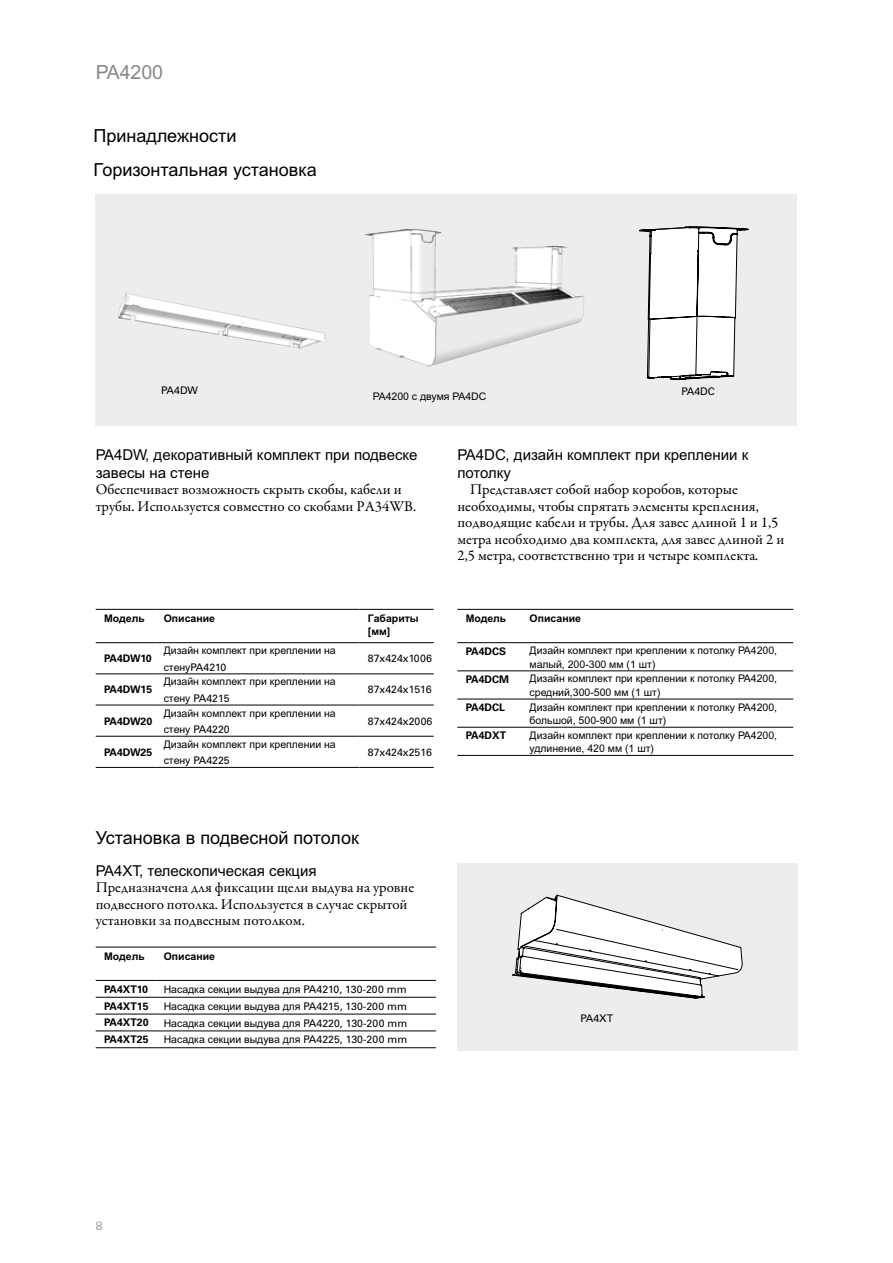
<style>
.page{position:relative;width:893px;height:1263px;background:#fff}
.page>*{position:absolute;margin:0;border:0;box-sizing:border-box;transform-origin:0 0}
.t1{font:19.5px "Arial Cyr";color:#87888a}
.t2{font:18px/34px "Arial Cyr";color:#000}
.t3{font:15px/16.5px "Garamond Premr Pro";color:#000}
.t4{font:15px/18px "Arial Cyr";color:#000}
.t5{font:300 12px "Univers";color:#87888a}
.t6{font:10.5px/13.5px "Arial Cyr";color:#000}
.t7{font:10.5px "Univers";color:#000}
.t8{font:700 10.5px "Univers";color:#000}
.t9{font:700 10.5px/13.5px "Arial Cyr";color:#000}
.t10{font:700 10.5px "Univers";letter-spacing:-.02em;color:#000}
.s1{font-family:"Arial Cyr"}
.s2{font-family:"Univers"}
</style>
<div class="page">
<div style="left:96px;top:195px;width:701px;height:231px;background:#eceded"></div>
<img style="left:118px;top:293px;width:208px;height:55px">
<svg style="left:639px;top:227px;width:109px;height:152px"></svg>
<img style="left:365px;top:229px;width:89px;height:138px">
<div style="left:457px;top:864px;width:340px;height:187px;background:#eceded"></div>
<svg style="left:512px;top:895px;width:230px;height:103px"></svg>
<hr style="left:457px;top:609px;width:64px;height:1px;background:#000">
<hr style="left:521px;top:609px;width:272px;height:1px;background:#000">
<hr style="left:457px;top:642px;width:64px;height:1px;background:#000">
<hr style="left:521px;top:642px;width:272px;height:1px;background:#000">
<hr style="left:457px;top:671px;width:64px;height:1px;background:#000">
<hr style="left:521px;top:671px;width:272px;height:1px;background:#000">
<hr style="left:457px;top:699px;width:64px;height:1px;background:#000">
<hr style="left:521px;top:699px;width:272px;height:1px;background:#000">
<hr style="left:521px;top:727px;width:272px;height:1px;background:#000">
<hr style="left:457px;top:755px;width:64px;height:1px;background:#000">
<hr style="left:457px;top:727px;width:64px;height:1px;background:#000">
<hr style="left:521px;top:755px;width:272px;height:1px;background:#000">
<hr style="left:96px;top:609px;width:59px;height:1px;background:#000">
<hr style="left:155px;top:609px;width:204px;height:1px;background:#000">
<hr style="left:359px;top:609px;width:75px;height:1px;background:#000">
<hr style="left:96px;top:642px;width:59px;height:1px;background:#000">
<hr style="left:155px;top:642px;width:204px;height:1px;background:#000">
<hr style="left:359px;top:642px;width:75px;height:1px;background:#000">
<hr style="left:96px;top:674px;width:59px;height:1px;background:#000">
<hr style="left:155px;top:674px;width:204px;height:1px;background:#000">
<hr style="left:359px;top:674px;width:75px;height:1px;background:#000">
<hr style="left:96px;top:705px;width:59px;height:1px;background:#000">
<hr style="left:155px;top:705px;width:204px;height:1px;background:#000">
<hr style="left:359px;top:705px;width:75px;height:1px;background:#000">
<hr style="left:96px;top:736px;width:59px;height:1px;background:#000">
<hr style="left:155px;top:736px;width:204px;height:1px;background:#000">
<hr style="left:359px;top:736px;width:75px;height:1px;background:#000">
<hr style="left:96px;top:767px;width:59px;height:1px;background:#000">
<hr style="left:155px;top:767px;width:204px;height:1px;background:#000">
<hr style="left:359px;top:767px;width:75px;height:1px;background:#000">
<hr style="left:96px;top:947px;width:59px;height:1px;background:#000">
<hr style="left:155px;top:947px;width:281px;height:1px;background:#000">
<hr style="left:96px;top:980px;width:59px;height:1px;background:#000">
<hr style="left:155px;top:980px;width:281px;height:1px;background:#000">
<hr style="left:96px;top:997px;width:59px;height:1px;background:#000">
<hr style="left:155px;top:997px;width:281px;height:1px;background:#000">
<hr style="left:96px;top:1014px;width:59px;height:1px;background:#000">
<hr style="left:155px;top:1014px;width:281px;height:1px;background:#000">
<hr style="left:96px;top:1031px;width:59px;height:1px;background:#000">
<hr style="left:155px;top:1031px;width:281px;height:1px;background:#000">
<hr style="left:96px;top:1047px;width:59px;height:1px;background:#000">
<hr style="left:155px;top:1047px;width:281px;height:1px;background:#000">
<h1 class="t1" style="left:96px;top:61px;width:69px">PA4200</h1>
<h2 class="t2" style="left:94px;top:118px;width:225px">Принадлежности<br>Горизонтальная установка</h2>
<p class="t7" style="left:161px;top:384px;width:38px">PA4DW</p>
<p class="t6" style="left:373px;top:389px;width:115px">PA4200 с двумя PA4DC</p>
<p class="t7" style="left:681px;top:385px;width:35px">PA4DC</p>
<h3 class="t4" style="left:96px;top:445px;width:323px">PA4DW, декоративный комплект при подвеске завесы на стене</h3>
<h3 class="t3" style="left:96px;top:481px;width:322px">Обеспечивает возможность скрыть скобы, кабели и трубы. Используется совместно со скобами PA34WB.</h3>
<p class="t9" style="left:104px;top:611px;width:42px">Модель</p>
<p class="t9" style="left:164px;top:611px;width:53px">Описание</p>
<p class="t9" style="left:368px;top:611px;width:52px">Габариты [мм]</p>
<p class="t10" style="left:104px;top:652px;width:49px">PA4DW10</p>
<p class="t6" style="left:164px;top:644px;width:174px">Дизайн комплект при креплении на</p>
<p class="t7" style="left:164px;top:661px;width:64px"><span class="s1">стену</span>PA4210</p>
<p class="t7" style="left:368px;top:652px;width:66px">87x424x1006</p>
<p class="t8" style="left:104px;top:683px;width:50px">PA4DW15</p>
<p class="t6" style="left:164px;top:675px;width:174px">Дизайн комплект при креплении на</p>
<p class="t7" style="left:164px;top:692px;width:67px"><span class="s1">стену</span> PA4215</p>
<p class="t7" style="left:368px;top:683px;width:65px">87x424x1516</p>
<p class="t8" style="left:104px;top:715px;width:50px">PA4DW20</p>
<p class="t6" style="left:164px;top:706px;width:174px">Дизайн комплект при креплении на</p>
<p class="t7" style="left:164px;top:723px;width:68px"><span class="s1">стену</span> PA4220</p>
<p class="t7" style="left:368px;top:715px;width:66px">87x424x2006</p>
<p class="t8" style="left:104px;top:746px;width:50px">PA4DW25</p>
<p class="t6" style="left:164px;top:737px;width:174px">Дизайн комплект при креплении на</p>
<p class="t7" style="left:164px;top:754px;width:68px"><span class="s1">стену</span> PA4225</p>
<p class="t7" style="left:368px;top:746px;width:66px">87x424x2516</p>
<h3 class="t4" style="left:457px;top:445px;width:292px">PA4DC, дизайн комплект при креплении к потолку</h3>
<p class="t3" style="left:457px;top:481px;width:328px;text-indent:13px">Представляет собой набор коробов, которые необходимы, чтобы спрятать элементы крепления, подводящие кабели и трубы. Для завес длиной 1 и 1,5 метра необходимо два комплекта, для завес длиной 2 и 2,5 метра, соответственно три и четыре комплекта.</p>
<p class="t9" style="left:466px;top:611px;width:42px">Модель</p>
<p class="t9" style="left:530px;top:611px;width:53px">Описание</p>
<p class="t8" style="left:466px;top:645px;width:42px">PA4DCS</p>
<p class="t6" style="left:530px;top:644px;width:249px">Дизайн комплект при креплении к потолку PA4200, малый, 200-300 мм (1 шт)</p>
<p class="t8" style="left:466px;top:673px;width:45px">PA4DCM</p>
<p class="t6" style="left:530px;top:672px;width:249px">Дизайн комплект при креплении к потолку PA4200, средний,300-500 мм (1 шт)</p>
<p class="t8" style="left:466px;top:701px;width:41px">PA4DCL</p>
<p class="t6" style="left:530px;top:700px;width:249px">Дизайн комплект при креплении к потолку PA4200, большой, 500-900 мм (1 шт)</p>
<p class="t8" style="left:466px;top:729px;width:42px">PA4DXT</p>
<p class="t6" style="left:530px;top:728px;width:249px">Дизайн комплект при креплении к потолку PA4200, удлинение, 420 мм (1 шт)</p>
<h2 class="t2" style="left:96px;top:821px;width:265px">Установка в подвесной потолок</h2>
<h3 class="t4" style="left:96px;top:861px;width:222px">PA4XT, телескопическая секция</h3>
<h3 class="t3" style="left:96px;top:879px;width:320px">Предназначена для фиксации щели выдува на уровне подвесного потолка. Используется в случае скрытой установки за подвесным потолком.</h3>
<p class="t9" style="left:104px;top:949px;width:42px">Модель</p>
<p class="t9" style="left:164px;top:949px;width:53px">Описание</p>
<p class="t8" style="left:104px;top:983px;width:45px">PA4XT10</p>
<p class="t6" style="left:164px;top:982px;width:245px">Насадка секции выдува для <span class="s2">PA4210, 130-200 mm</span></p>
<p class="t8" style="left:104px;top:1000px;width:46px">PA4XT15</p>
<p class="t6" style="left:164px;top:999px;width:245px">Насадка секции выдува для <span class="s2">PA4215, 130-200 mm</span></p>
<p class="t8" style="left:104px;top:1016px;width:46px">PA4XT20</p>
<p class="t6" style="left:164px;top:1016px;width:245px">Насадка секции выдува для <span class="s2">PA4220, 130-200 mm</span></p>
<p class="t8" style="left:104px;top:1033px;width:46px">PA4XT25</p>
<p class="t6" style="left:164px;top:1033px;width:245px">Насадка секции выдува для <span class="s2">PA4225, 130-200 mm</span></p>
<p class="t7" style="left:580px;top:1012px;width:34px">PA4XT</p>
<p class="t5" style="left:96px;top:1218px;width:8px">8</p>
</div>
